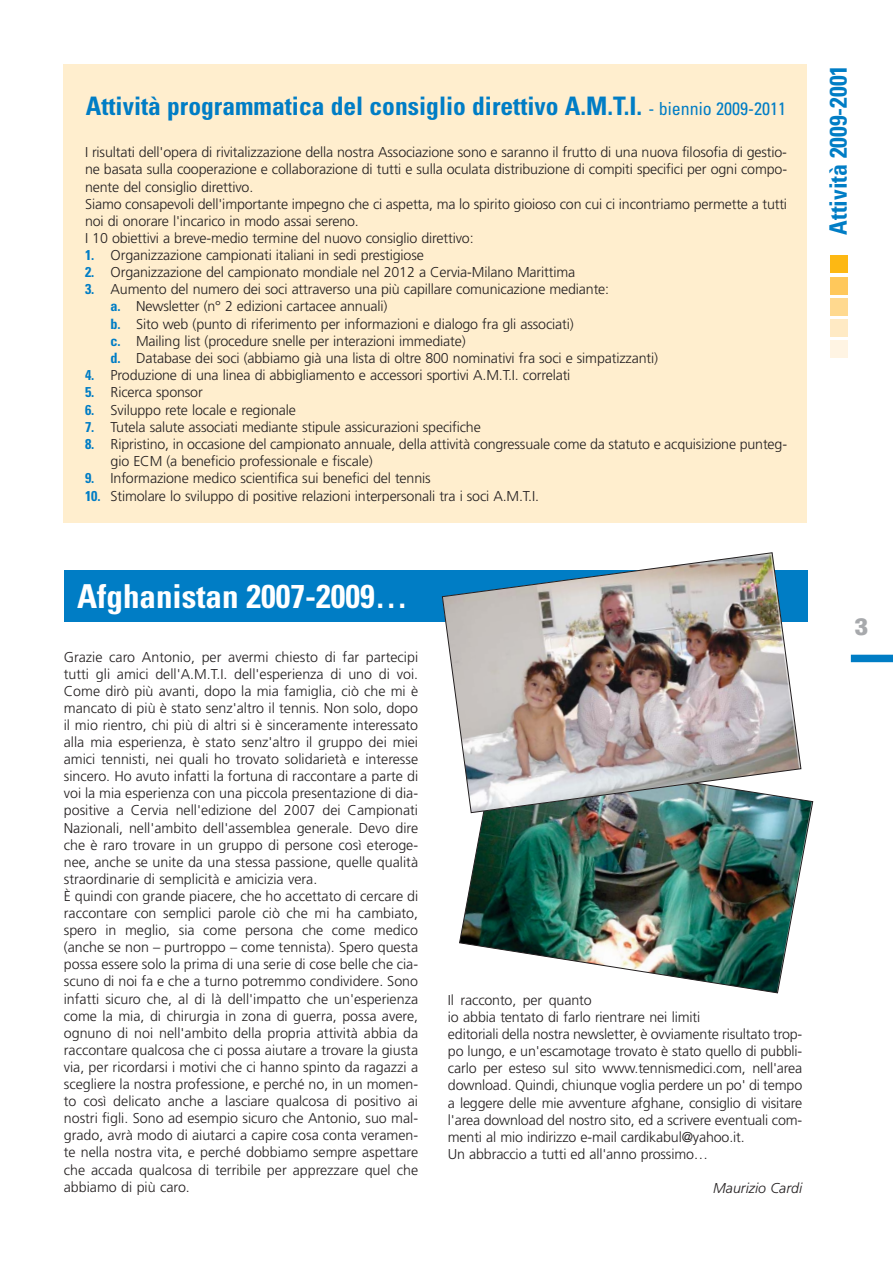
<style>
.page{position:relative;width:893px;height:1263px;background:#fff}
.page>*{position:absolute;margin:0;border:0;box-sizing:border-box;transform-origin:0 0}
.t1{font:700 condensed 33px "Univers";color:#fff}
.t2{font:700 condensed 25.5px "Univers";color:#007dc5}
.t3{font:700 condensed 24px "Univers";color:#007dc5}
.t4{font:900 condensed 22.5px "Helvetica";color:#a7a9ac;scale:1.2 1}
.t5{font:300 14.25px/17.1px "Frutiger";letter-spacing:-.01em;color:#231f20}
.t6{font:italic 300 14.25px "Frutiger";color:#231f20}
.s1{font-weight:400;font-size:18px}
.s2{font-family:"Univers";font-weight:700;font-stretch:condensed;color:#007dc5}
</style>
<div class="page">
<div style="left:64px;top:570px;width:743px;height:52px;background:#007dc5"></div>
<img style="left:459px;top:766px;width:354px;height:228px">
<img style="left:441px;top:552px;width:360px;height:261px">
<div style="left:64px;top:64px;width:743px;height:458px;background:#ffeece"></div>
<div style="left:850px;top:655px;width:42px;height:7px;background:#007dc5"></div>
<div style="left:830px;top:256px;width:17px;height:17px;background:#fdb813"></div>
<div style="left:830px;top:277px;width:17px;height:17px;background:#ffc85b"></div>
<div style="left:830px;top:298px;width:17px;height:17px;background:#ffd98f"></div>
<div style="left:830px;top:320px;width:17px;height:17px;background:#ffeac4"></div>
<div style="left:830px;top:341px;width:17px;height:17px;background:#fff4e3"></div>
<h2 class="t2" style="left:86px;top:97px;width:701px">Attività programmatica del consiglio direttivo A.M.T.I. <span class="s1">- biennio 2009-2011</span></h2>
<p class="t5" style="left:85px;top:145px;width:703px">I risultati dell'opera di rivitalizzazione della nostra Associazione sono e saranno il frutto di una nuova filosofia di gestio&shy;ne basata sulla cooperazione e collaborazione di tutti e sulla oculata distribuzione di compiti specifici per ogni compo&shy;nente del consiglio direttivo.<br>Siamo consapevoli dell'importante impegno che ci aspetta, ma lo spirito gioioso con cui ci incontriamo permette a tutti noi di onorare l'incarico in modo assai sereno.<br>I 10 obiettivi a breve-medio termine del nuovo consiglio direttivo:</p>
<p class="t5" style="left:85px;top:248px;width:340px"><span class="s2">1.</span> Organizzazione campionati italiani in sedi prestigiose</p>
<p class="t5" style="left:85px;top:265px;width:491px"><span class="s2">2.</span> Organizzazione del campionato mondiale nel 2012 a Cervia-Milano Marittima</p>
<p class="t5" style="left:111px;top:282px;width:549px;text-indent:-26px"><span class="s2">3.</span> Aumento del numero dei soci attraverso una più capillare comunicazione mediante:<br><span class="s2">a.</span> Newsletter (n° 2 edizioni cartacee annuali)<br><span class="s2">b.</span> Sito web (punto di riferimento per informazioni e dialogo fra gli associati)<br><span class="s2">c.</span> Mailing list (procedure snelle per interazioni immediate)<br><span class="s2">d.</span> Database dei soci (abbiamo già una lista di oltre 800 nominativi fra soci e simpatizzanti)</p>
<p class="t5" style="left:85px;top:368px;width:487px"><span class="s2">4.</span> Produzione di una linea di abbigliamento e accessori sportivi A.M.T.I. correlati</p>
<p class="t5" style="left:85px;top:385px;width:119px"><span class="s2">5.</span> Ricerca sponsor</p>
<p class="t5" style="left:85px;top:402px;width:212px"><span class="s2">6.</span> Sviluppo rete locale e regionale</p>
<p class="t5" style="left:85px;top:419px;width:397px"><span class="s2">7.</span> Tutela salute associati mediante stipule assicurazioni specifiche</p>
<p class="t5" style="left:111px;top:437px;width:678px;text-indent:-26px"><span class="s2">8.</span> Ripristino, in occasione del campionato annuale, della attività congressuale come da statuto e acquisizione punteg&shy;gio ECM (a beneficio professionale e fiscale)</p>
<p class="t5" style="left:85px;top:471px;width:347px"><span class="s2">9.</span> Informazione medico scientifica sui benefici del tennis</p>
<p class="t5" style="left:85px;top:488px;width:455px"><span class="s2">10.</span> Stimolare lo sviluppo di positive relazioni interpersonali tra i soci A.M.T.I.</p>
<h3 class="t3" style="left:829px;top:235px;width:171px;rotate:-90deg">Attività 2009-2001</h3>
<h1 class="t1" style="left:77px;top:585px;width:332px">Afghanistan 2007-2009…</h1>
<p class="t5" style="left:64px;top:649px;width:356px">Grazie caro Antonio, per avermi chiesto di far partecipi tutti gli amici dell'A.M.T.I. dell'esperienza di uno di voi.<br>Come dirò più avanti, dopo la mia famiglia, ciò che mi è mancato di più è stato senz'altro il tennis. Non solo, dopo il mio rientro, chi più di altri si è sinceramente interessato alla mia esperienza, è stato senz'altro il gruppo dei miei amici tennisti, nei quali ho trovato solidarietà e interesse sincero. Ho avuto infatti la fortuna di raccontare a parte di voi la mia esperienza con una piccola presentazione di dia&shy;positive a Cervia nell'edizione del 2007 dei Campionati Nazionali, nell'ambito dell'assemblea generale. Devo dire che è raro trovare in un gruppo di persone così eteroge&shy;nee, anche se unite da una stessa passione, quelle qualità straordinarie di semplicità e amicizia vera.<br>È quindi con grande piacere, che ho accettato di cercare di raccontare con semplici parole ciò che mi ha cambiato, spero in meglio, sia come persona che come medico (anche se non – purtroppo – come tennista). Spero questa possa essere solo la prima di una serie di cose belle che cia&shy;scuno di noi fa e che a turno potremmo condividere. Sono infatti sicuro che, al di là dell'impatto che un'esperienza come la mia, di chirurgia in zona di guerra, possa avere, ognuno di noi nell'ambito della propria attività abbia da raccontare qualcosa che ci possa aiutare a trovare la giusta via, per ricordarsi i motivi che ci hanno spinto da ragazzi a scegliere la nostra professione, e perché no, in un momen&shy;to così delicato anche a lasciare qualcosa di positivo ai nostri figli. Sono ad esempio sicuro che Antonio, suo mal&shy;grado, avrà modo di aiutarci a capire cosa conta veramen&shy;te nella nostra vita, e perché dobbiamo sempre aspettare che accada qualcosa di terribile per apprezzare quel che abbiamo di più caro.</p>
<p class="t5" style="left:448px;top:993px;width:356px">Il racconto, per quanto<br>io abbia tentato di farlo rientrare nei limiti<br>editoriali della nostra newsletter, è ovviamente risultato trop&shy;po lungo, e un'escamotage trovato è stato quello di pubbli&shy;carlo per esteso sul sito www.tennismedici.com, nell'area download. Quindi, chiunque voglia perdere un po' di tempo a leggere delle mie avventure afghane, consiglio di visitare l'area download del nostro sito, ed a scrivere eventuali com&shy;menti al mio indirizzo e-mail cardikabul@yahoo.it.<br>Un abbraccio a tutti ed all'anno prossimo…</p>
<p class="t6" style="left:713px;top:1182px;width:91px">Maurizio Cardi</p>
<h3 class="t4" style="left:854px;top:618px;width:13px">3</h3>
</div>
